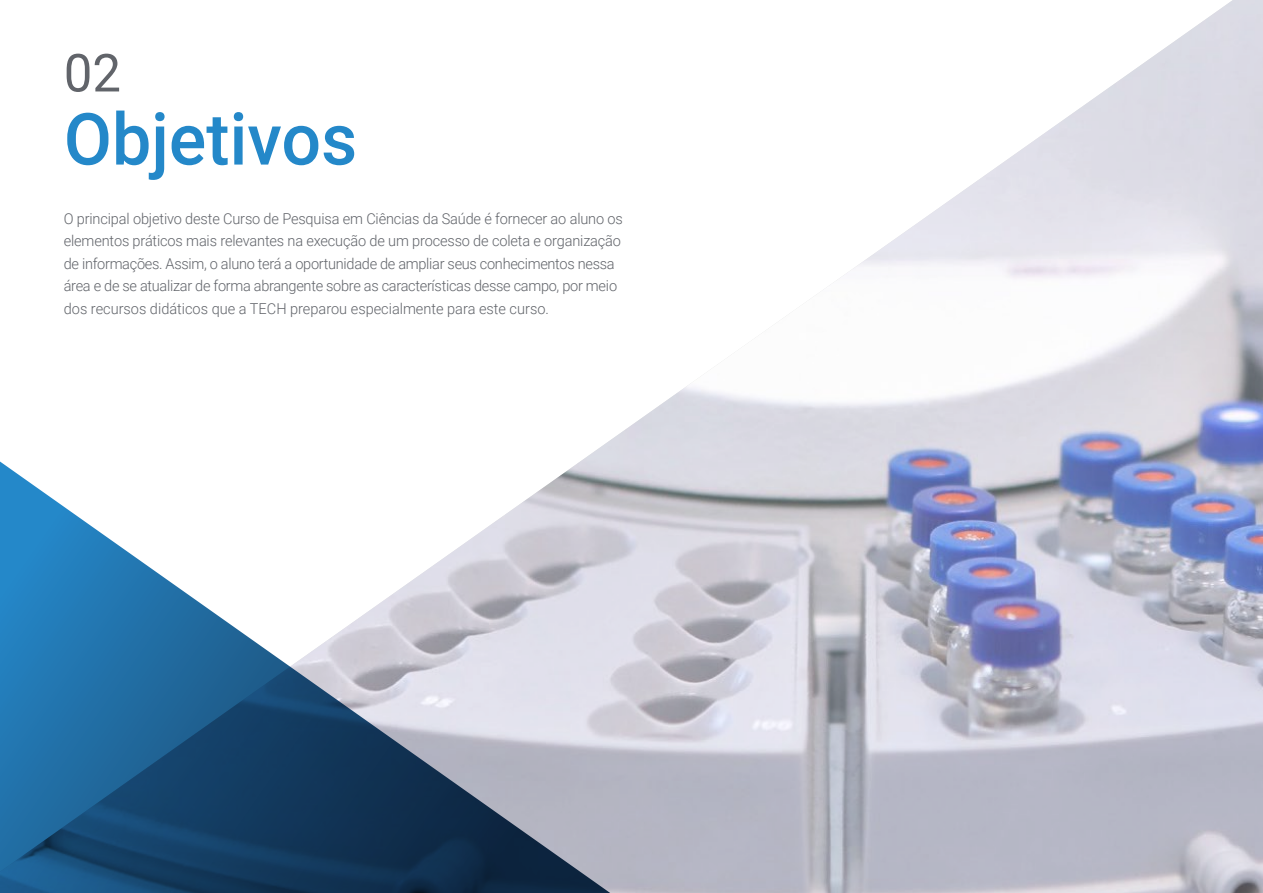
<style>
.page{position:relative;width:1263px;height:893px;background:#fff}
.page>*{position:absolute;margin:0;border:0;box-sizing:border-box;transform-origin:0 0}
.t1{font:500 72px "Roboto";color:#2488c9}
.t2{font:52.5px "Roboto";color:#61646a}
.t3{font:300 15px/22.5px "Roboto";letter-spacing:-.01em;color:#61646a}
</style>
<div class="page">
<img style="left:602px;top:0;width:661px;height:893px">
<svg style="left:0;top:446px;width:640px;height:447px"></svg>
<h2 class="t2" style="left:64px;top:36px;width:59px">02</h2>
<h1 class="t1" style="left:64px;top:89px;width:295px">Objetivos</h1>
<p class="t3" style="left:64px;top:207px;width:561px">O principal objetivo deste Curso de Pesquisa em Ciências da Saúde é fornecer ao aluno os elementos práticos mais relevantes na execução de um processo de coleta e organização de informações. Assim, o aluno terá a oportunidade de ampliar seus conhecimentos nessa área e de se atualizar de forma abrangente sobre as características desse campo, por meio dos recursos didáticos que a TECH preparou especialmente para este curso.</p>
</div>
